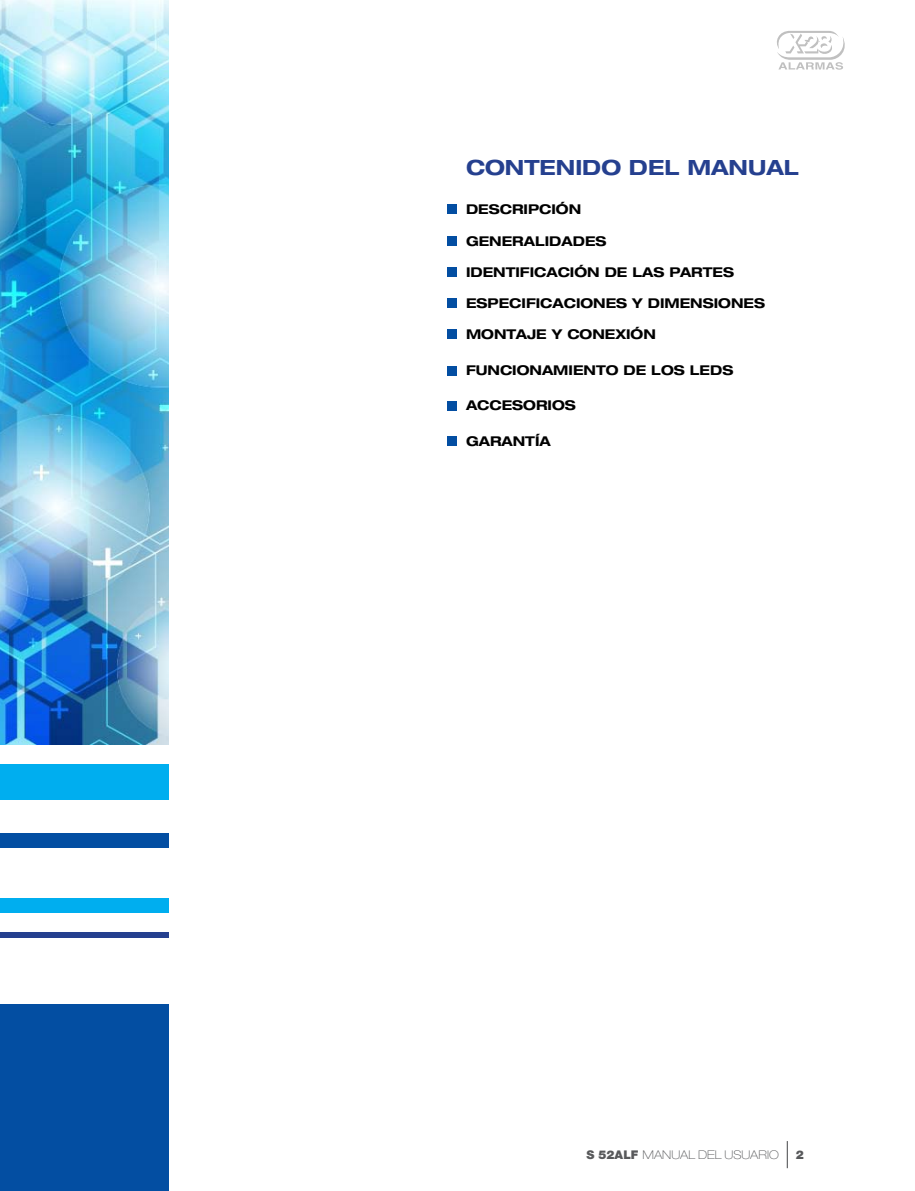
<style>
.page{position:relative;width:915px;height:1191px;background:#fff}
.page>*{position:absolute;margin:0;border:0;box-sizing:border-box;transform-origin:0 0}
.t1{font:700 expanded 21px "Helvetica Neue LT Std";color:#25408f}
.t2{font:700 expanded 13.5px "Helvetica Neue LT Std";color:#000}
.t3{font:100 expanded 12px "Helvetica Neue LT Std";color:#58595b}
.t4{font:900 12px "Helvetica Neue LT Std";color:#58595b}
.s1{font-weight:900;font-stretch:normal}
</style>
<div class="page">
<svg style="left:786px;top:1141px;width:1px;height:27px"></svg>
<svg style="left:777px;top:31px;width:67px;height:39px"></svg>
<img style="left:0;top:0;width:168px;height:744px">
<div style="left:0;top:1003px;width:168px;height:187px;background:#034ea2"></div>
<div style="left:0;top:764px;width:168px;height:35px;background:#00aeef"></div>
<div style="left:0;top:833px;width:168px;height:15px;background:#034ea2"></div>
<div style="left:0;top:899px;width:168px;height:14px;background:#00aeef"></div>
<div style="left:0;top:932px;width:168px;height:6px;background:#25408f"></div>
<div style="left:447px;top:204px;width:9px;height:9px;background:#034ea2"></div>
<div style="left:447px;top:237px;width:9px;height:9px;background:#034ea2"></div>
<div style="left:447px;top:268px;width:9px;height:9px;background:#034ea2"></div>
<div style="left:447px;top:298px;width:9px;height:9px;background:#034ea2"></div>
<div style="left:447px;top:330px;width:9px;height:9px;background:#034ea2"></div>
<div style="left:447px;top:366px;width:9px;height:9px;background:#034ea2"></div>
<div style="left:447px;top:401px;width:9px;height:10px;background:#034ea2"></div>
<div style="left:447px;top:436px;width:9px;height:10px;background:#034ea2"></div>
<h1 class="t1" style="left:466px;top:154px;width:90px">CONTENID</h1>
<h1 class="t1" style="left:601px;top:154px;width:45px">O DEL</h1>
<h1 class="t1" style="left:687px;top:154px;width:97px">MAN UAL</h1>
<p class="t2" style="left:466px;top:201px;width:117px">DESCRIPCIÓN</p>
<p class="t2" style="left:466px;top:232px;width:142px">GENERALIDADES</p>
<p class="t2" style="left:466px;top:263px;width:269px">IDENTIFICACIÓN DE LAS PARTES</p>
<p class="t2" style="left:466px;top:295px;width:300px">ESPECIFICACIONES Y DIMENSIONES</p>
<p class="t2" style="left:466px;top:326px;width:191px">MONTAJE Y CONEXIÓN</p>
<p class="t2" style="left:466px;top:361px;width:32px">FUNCI</p>
<p class="t2" style="left:516px;top:361px;width:62px">ONAMIEN</p>
<p class="t2" style="left:596px;top:361px;width:40px">TO DE</p>
<p class="t2" style="left:651px;top:361px;width:51px">LOS LEDS</p>
<p class="t2" style="left:466px;top:397px;width:111px">ACCESORIOS</p>
<p class="t2" style="left:466px;top:432px;width:86px">GARANTÍA</p>
<p class="t3" style="left:586px;top:1147px;width:194px"><span class="s1">S 52ALF</span> MANUAL DEL USUARIO</p>
<p class="t4" style="left:795px;top:1147px;width:10px">2</p>
</div>
